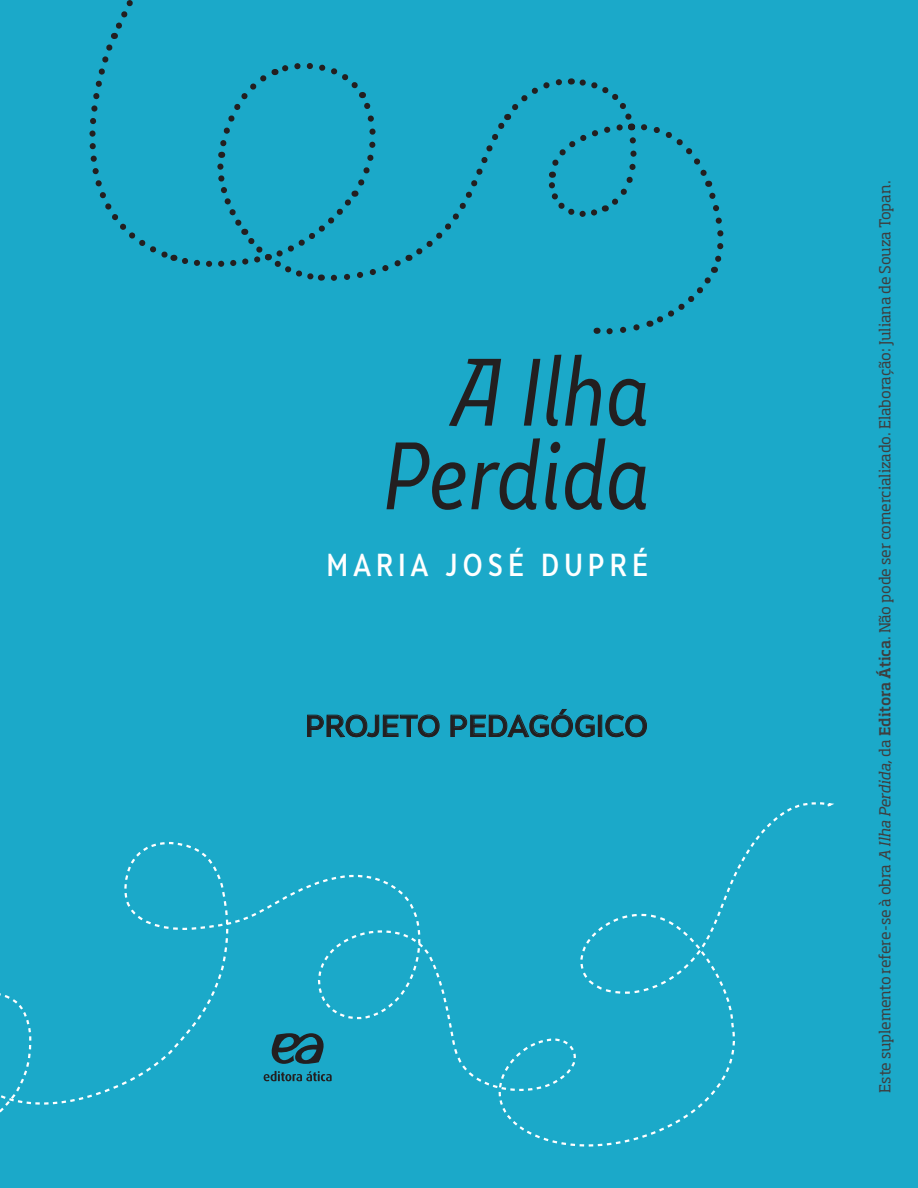
<style>
.page{position:relative;width:918px;height:1188px;background:#1ba9c9}
.page>*{position:absolute;margin:0;border:0;box-sizing:border-box;transform-origin:0 0}
.t1{font:italic 89.25px/83.7px "Skola Sans Cn";color:#231f20;text-align:right}
.t2{font:500 29.7px "Skola Sans Cn";letter-spacing:.18em;color:#fff}
.t3{font:500 28.5px "Skola Sans";color:#231f20}
.t4{font:15px "Soho Std";letter-spacing:-.01em;color:#3e3e3f}
.s1{font-style:italic}
.s2{font-weight:500}
</style>
<div class="page">
<svg style="left:307px;top:714px;width:133px;height:23px"></svg>
<svg style="left:450px;top:709px;width:145px;height:28px"></svg>
<div style="left:598px;top:715px;width:4px;height:21px;border:1px solid #231f20"></div>
<svg style="left:605px;top:714px;width:42px;height:23px"></svg>
<svg style="left:0;top:802px;width:834px;height:345px"></svg>
<svg style="left:89px;top:0;width:635px;height:335px"></svg>
<h1 class="t1" style="left:382px;top:350px;width:268px">A Ilha<br>Perdida</h1>
<h2 class="t2" style="left:327px;top:547px;width:323px">MARIA JOSÉ DUPRÉ</h2>
<h3 class="t3" style="left:305px;top:709px;width:344px">PROJETO PEDAGÓGICO</h3>
<p class="t4" style="left:876px;top:1093px;width:913px;rotate:-90deg">Este suplemento refere-se à obra <span class="s1">A Ilha Perdida</span>, da <span class="s2">Editora Ática</span>. Não pode ser comercializado. Elaboração: Juliana de Souza Topan.</p>
</div>
